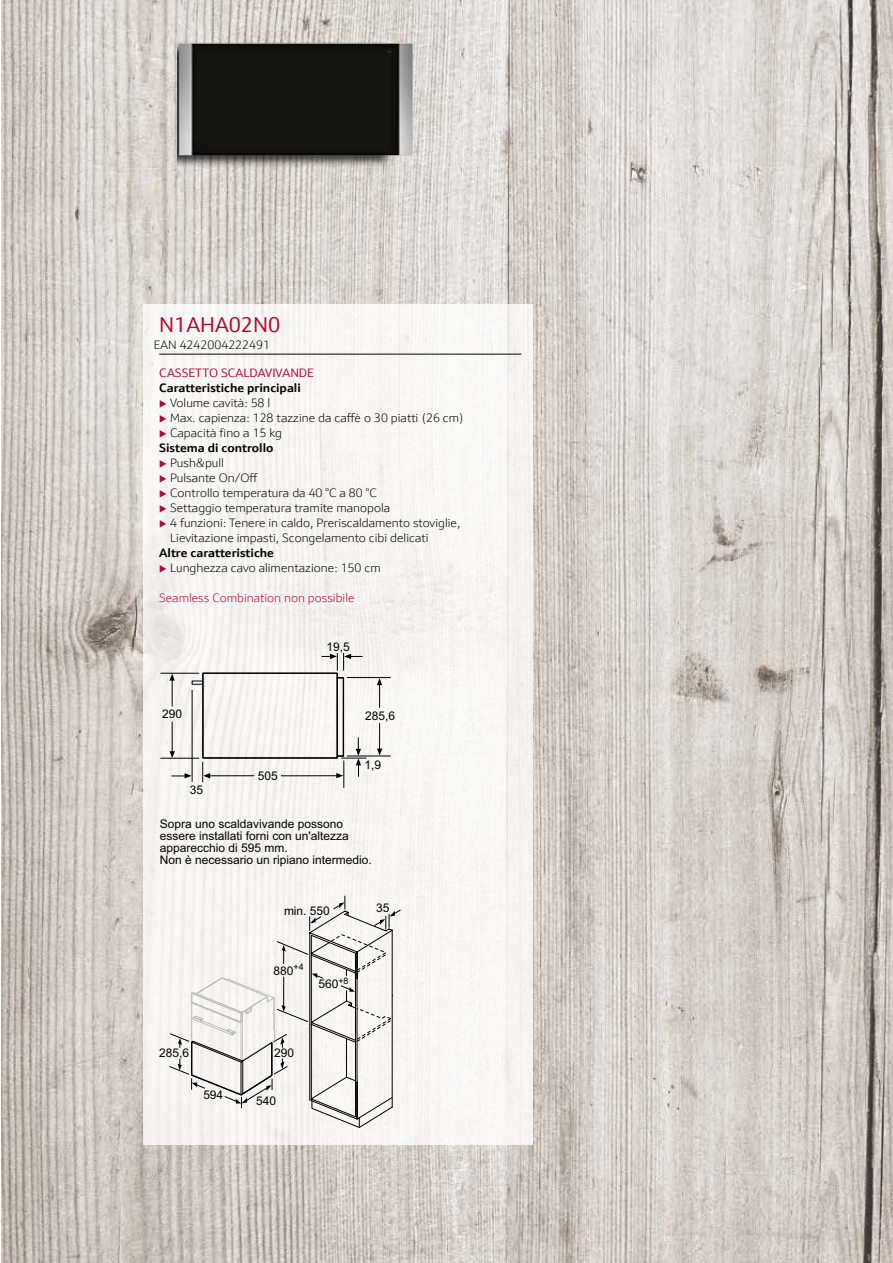
<style>
.page{position:relative;width:893px;height:1263px;background:#fff}
.page>*{position:absolute;margin:0;border:0;box-sizing:border-box;transform-origin:0 0}
.t1{font:21px "Neff Sans";color:#b10933}
.t2{font:300 12px/15px "Neff Sans";color:#000}
.t3{font:12px/12px "Arial";color:#000}
.t4{font:700 12px/15px "Neff Sans";color:#000}
.t5{font:300 12px "Neff Sans";color:#b10933}
.t6{font:12px "Neff Sans";color:#b10933}
.s1{color:#b10933}
.s2{font-weight:300}
</style>
<div class="page">
<img style="left:1px;top:0;width:892px;height:1263px">
<div style="left:143px;top:304px;width:390px;height:841px;background:#f6f5f4"></div>
<hr style="left:159px;top:354px;width:362px;height:1px;background:#000">
<div style="left:178px;top:39px;width:250px;height:129px;background:#000;opacity:.75"></div>
<img style="left:179px;top:43px;width:234px;height:112px">
<svg style="left:169px;top:895px;width:232px;height:233px"></svg>
<hr style="left:161px;top:673px;width:38px;height:1px;background:#000">
<hr style="left:161px;top:758px;width:38px;height:1px;background:#000">
<hr style="left:172px;top:722px;width:1px;height:31px;background:#000">
<svg style="left:170px;top:751px;width:5px;height:7px"></svg>
<svg style="left:169px;top:674px;width:6px;height:32px"></svg>
<hr style="left:347px;top:677px;width:43px;height:1px;background:#000">
<hr style="left:347px;top:756px;width:43px;height:1px;background:#000">
<hr style="left:379px;top:723px;width:1px;height:30px;background:#000">
<svg style="left:377px;top:748px;width:5px;height:7px"></svg>
<svg style="left:377px;top:678px;width:5px;height:29px"></svg>
<svg style="left:202px;top:653px;width:164px;height:134px"></svg>
<hr style="left:192px;top:690px;width:1px;height:92px;background:#000">
<svg style="left:172px;top:773px;width:20px;height:5px"></svg>
<div style="left:192px;top:681px;width:11px;height:4px;border:1px solid #000"></div>
<h1 class="t1" style="left:159px;top:312px;width:123px">N1AHA02N0</h1>
<p class="t2" style="left:154px;top:338px;width:118px">EAN 4242004222491</p>
<p class="t6" style="left:159px;top:366px;width:156px">CASSETTO SCALDAVIVANDE</p>
<p class="t4" style="left:159px;top:380px;width:143px">Caratteristiche principali</p>
<p class="t2" style="left:159px;top:396px;width:113px"><span class="s1">◆</span> Volume cavità: 58 l</p>
<p class="t2" style="left:159px;top:411px;width:306px"><span class="s1">◆</span> Max. capienza: 128 tazzine da caffè o 30 piatti (26 cm)</p>
<p class="t4" style="left:159px;top:425px;width:124px"><span class="s1">◆</span> <span class="s2">Capacità fino a 15 kg<br></span>Sistema di controllo</p>
<p class="t2" style="left:159px;top:456px;width:66px"><span class="s1">◆</span> Push&amp;pull</p>
<p class="t2" style="left:159px;top:471px;width:100px"><span class="s1">◆</span> Pulsante On/Off</p>
<p class="t2" style="left:159px;top:486px;width:219px"><span class="s1">◆</span> Controllo temperatura da 40 °C a 80 °C</p>
<p class="t2" style="left:159px;top:501px;width:232px"><span class="s1">◆</span> Settaggio temperatura tramite manopola</p>
<p class="t2" style="left:170px;top:516px;width:292px;text-indent:-11px"><span class="s1">◆</span> 4 funzioni: Tenere in caldo, Preriscaldamento stoviglie,<br>Lievitazione impasti, Scongelamento cibi delicati</p>
<p class="t4" style="left:159px;top:545px;width:116px">Altre caratteristiche</p>
<p class="t2" style="left:159px;top:560px;width:223px"><span class="s1">◆</span> Lunghezza cavo alimentazione: 150 cm</p>
<p class="t5" style="left:159px;top:591px;width:197px">Seamless Combination non possibile</p>
<p class="t3" style="left:162px;top:708px;width:21px">290</p>
<p class="t3" style="left:190px;top:784px;width:15px">35</p>
<p class="t3" style="left:258px;top:770px;width:21px">505</p>
<p class="t3" style="left:326px;top:640px;width:25px">19,5</p>
<p class="t3" style="left:365px;top:710px;width:31px">285,6</p>
<p class="t3" style="left:365px;top:759px;width:18px">1,9</p>
<p class="t3" style="left:160px;top:818px;width:213px">Sopra uno scaldavivande possono essere installati forni con un'altezza apparecchio di 595 mm.<br>Non è necessario un ripiano intermedio.</p>
<p class="t3" style="left:159px;top:1047px;width:31px">285,6</p>
<p class="t3" style="left:203px;top:1089px;width:21px">594</p>
<p class="t3" style="left:284px;top:905px;width:47px">min. 550</p>
<p class="t3" style="left:274px;top:965px;width:32px">880<sup>+4</sup></p>
<p class="t3" style="left:318px;top:978px;width:32px">560<sup>+8</sup></p>
<p class="t3" style="left:274px;top:1047px;width:21px">290</p>
<p class="t3" style="left:256px;top:1095px;width:21px">540</p>
<p class="t3" style="left:376px;top:902px;width:15px">35</p>
</div>
